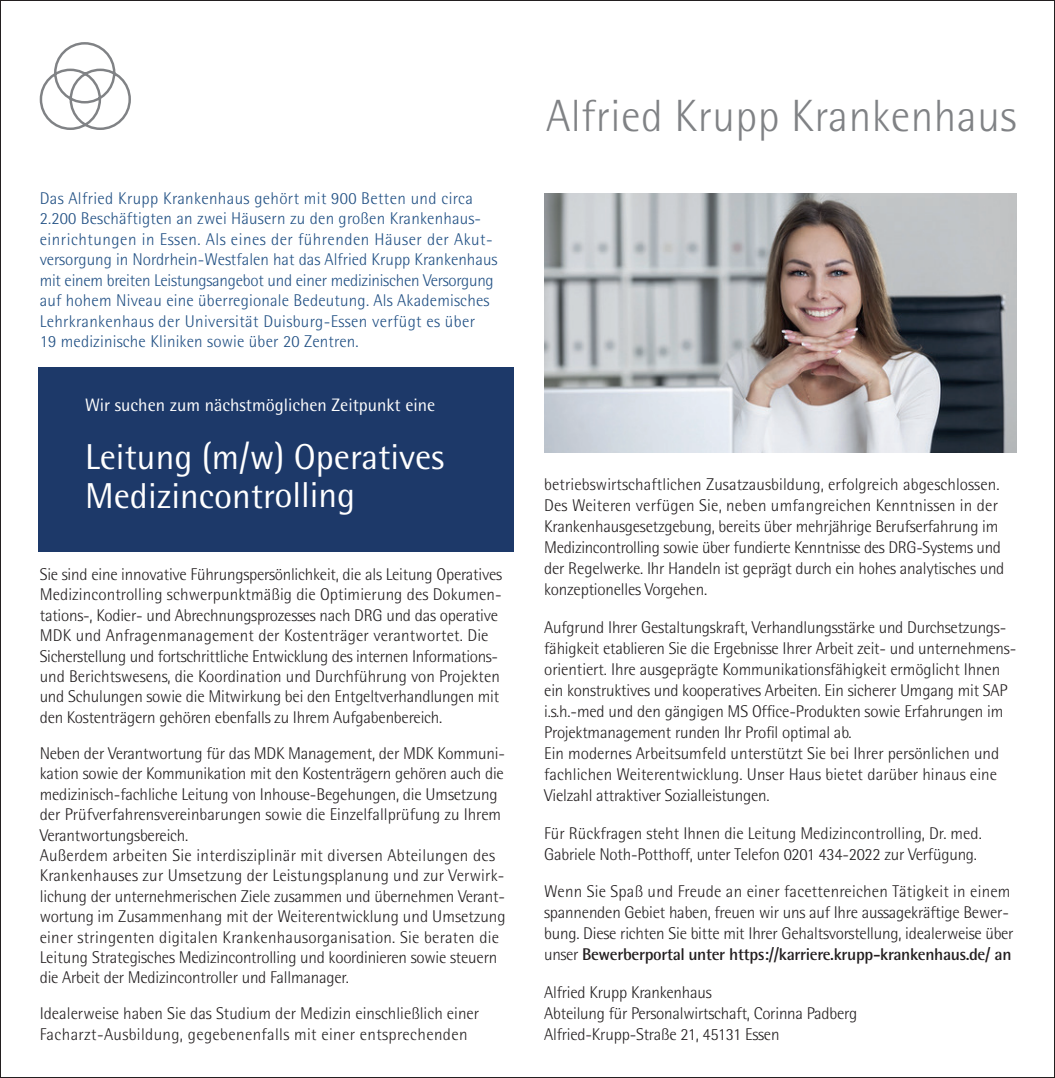
<style>
.page{position:relative;width:1055px;height:1078px;background:#fff}
.page>*{position:absolute;margin:0;border:0;box-sizing:border-box;transform-origin:0 0}
.t1{font:300 45.2px "Rotis Semi Sans";letter-spacing:.01em;color:#808285}
.t2{font:36px/38px "Rotis Semi Sans";color:#fff}
.t3{font:18px "Rotis Semi Sans";color:#fff}
.t4{font:300 17px/20.4px "Rotis Semi Sans";letter-spacing:-.015em;color:#231f20}
.t5{font:300 17px/20.4px "Rotis Semi Sans";letter-spacing:.01em;color:#215084}
.s1{font-weight:700}
</style>
<div class="page">
<div style="left:38px;top:367px;width:475px;height:185px;background:#1d3969"></div>
<svg style="left:39px;top:42px;width:92px;height:88px"></svg>
<img style="left:544px;top:194px;width:472px;height:258px">
<p class="t5" style="left:40px;top:188px;width:459px">Das Alfried Krupp Krankenhaus gehört mit 900 Betten und circa 2.200 Beschäftigten an zwei Häusern zu den großen Krankenhaus&shy;einrichtungen in Essen. Als eines der führenden Häuser der Akut&shy;versorgung in Nordrhein-Westfalen hat das Alfried Krupp Krankenhaus mit einem breiten Leistungsangebot und einer medizinischen Versorgung auf hohem Niveau eine überregionale Bedeutung. Als Akademisches Lehrkrankenhaus der Universität Duisburg-Essen verfügt es über<br>19 medizinische Kliniken sowie über 20 Zentren.</p>
<p class="t3" style="left:85px;top:394px;width:352px">Wir suchen zum nächstmöglichen Zeitpunkt eine</p>
<h2 class="t2" style="left:85px;top:438px;width:360px">Leitung (m/w) Operatives<br>Medizincontrolling</h2>
<p class="t4" style="left:40px;top:564px;width:464px">Sie sind eine innovative Führungspersönlichkeit, die als Leitung Operatives Medizincontrolling schwerpunktmäßig die Optimierung des Dokumen&shy;tations-, Kodier- und Abrechnungsprozesses nach DRG und das operative MDK und Anfragenmanagement der Kostenträger verantwortet. Die Sicherstellung und fortschrittliche Entwicklung des internen Informations&shy;und Berichtswesens, die Koordination und Durchführung von Projekten und Schulungen sowie die Mitwirkung bei den Entgeltverhandlungen mit den Kostenträgern gehören ebenfalls zu Ihrem Aufgabenbereich.</p>
<p class="t4" style="left:40px;top:742px;width:467px">Neben der Verantwortung für das MDK Management, der MDK Kommuni&shy;kation sowie der Kommunikation mit den Kostenträgern gehören auch die medizinisch-fachliche Leitung von Inhouse-Begehungen, die Umsetzung der Prüfverfahrensvereinbarungen sowie die Einzelfallprüfung zu Ihrem Verantwortungsbereich.<br>Außerdem arbeiten Sie interdisziplinär mit diversen Abteilungen des Krankenhauses zur Umsetzung der Leistungsplanung und zur Verwirk&shy;lichung der unternehmerischen Ziele zusammen und übernehmen Verant&shy;wortung im Zusammenhang mit der Weiterentwicklung und Umsetzung einer stringenten digitalen Krankenhausorganisation. Sie beraten die Leitung Strategisches Medizincontrolling und koordinieren sowie steuern die Arbeit der Medizincontroller und Fallmanager.</p>
<p class="t4" style="left:40px;top:1003px;width:441px">Idealerweise haben Sie das Studium der Medizin einschließlich einer<br>Facharzt-Ausbildung, gegebenenfalls mit einer entsprechenden</p>
<h1 class="t1" style="left:546px;top:89px;width:472px">Alfried Krupp Krankenhaus</h1>
<p class="t4" style="left:544px;top:473px;width:462px;line-height:21px">betriebswirtschaftlichen Zusatzausbildung, erfolgreich abgeschlossen.<br>Des Weiteren verfügen Sie, neben umfangreichen Kenntnissen in der Krankenhausgesetzgebung, bereits über mehrjährige Berufserfahrung im Medizincontrolling sowie über fundierte Kenntnisse des DRG-Systems und der Regelwerke. Ihr Handeln ist geprägt durch ein hohes analytisches und konzeptionelles Vorgehen.</p>
<p class="t4" style="left:544px;top:616px;width:473px;line-height:21px">Aufgrund Ihrer Gestaltungskraft, Verhandlungsstärke und Durchsetzungs&shy;fähigkeit etablieren Sie die Ergebnisse Ihrer Arbeit zeit- und unternehmens&shy;orientiert. Ihre ausgeprägte Kommunikationsfähigkeit ermöglicht Ihnen ein konstruktives und kooperatives Arbeiten. Ein sicherer Umgang mit SAP i.s.h.-med und den gängigen MS Office-Produkten sowie Erfahrungen im Projektmanagement runden Ihr Profil optimal ab.<br>Ein modernes Arbeitsumfeld unterstützt Sie bei Ihrer persönlichen und fachlichen Weiterentwicklung. Unser Haus bietet darüber hinaus eine Vielzahl attraktiver Sozialleistungen.</p>
<p class="t4" style="left:544px;top:822px;width:439px;line-height:21px">Für Rückfragen steht Ihnen die Leitung Medizincontrolling, Dr. med.<br>Gabriele Noth-Potthoff, unter Telefon 0201 434-2022 zur Verfügung.</p>
<p class="t4" style="left:544px;top:880px;width:471px;line-height:21px">Wenn Sie Spaß und Freude an einer facettenreichen Tätigkeit in einem spannenden Gebiet haben, freuen wir uns auf Ihre aussagekräftige Bewer&shy;bung. Diese richten Sie bitte mit Ihrer Gehaltsvorstellung, idealerweise über unser <span class="s1">Bewerberportal unter https://karriere.krupp-krankenhaus.de/ an</span></p>
<p class="t4" style="left:544px;top:981px;width:314px;line-height:21px">Alfried Krupp Krankenhaus<br>Abteilung für Personalwirtschaft, Corinna Padberg<br>Alfried-Krupp-Straße 21, 45131 Essen</p>
</div>
